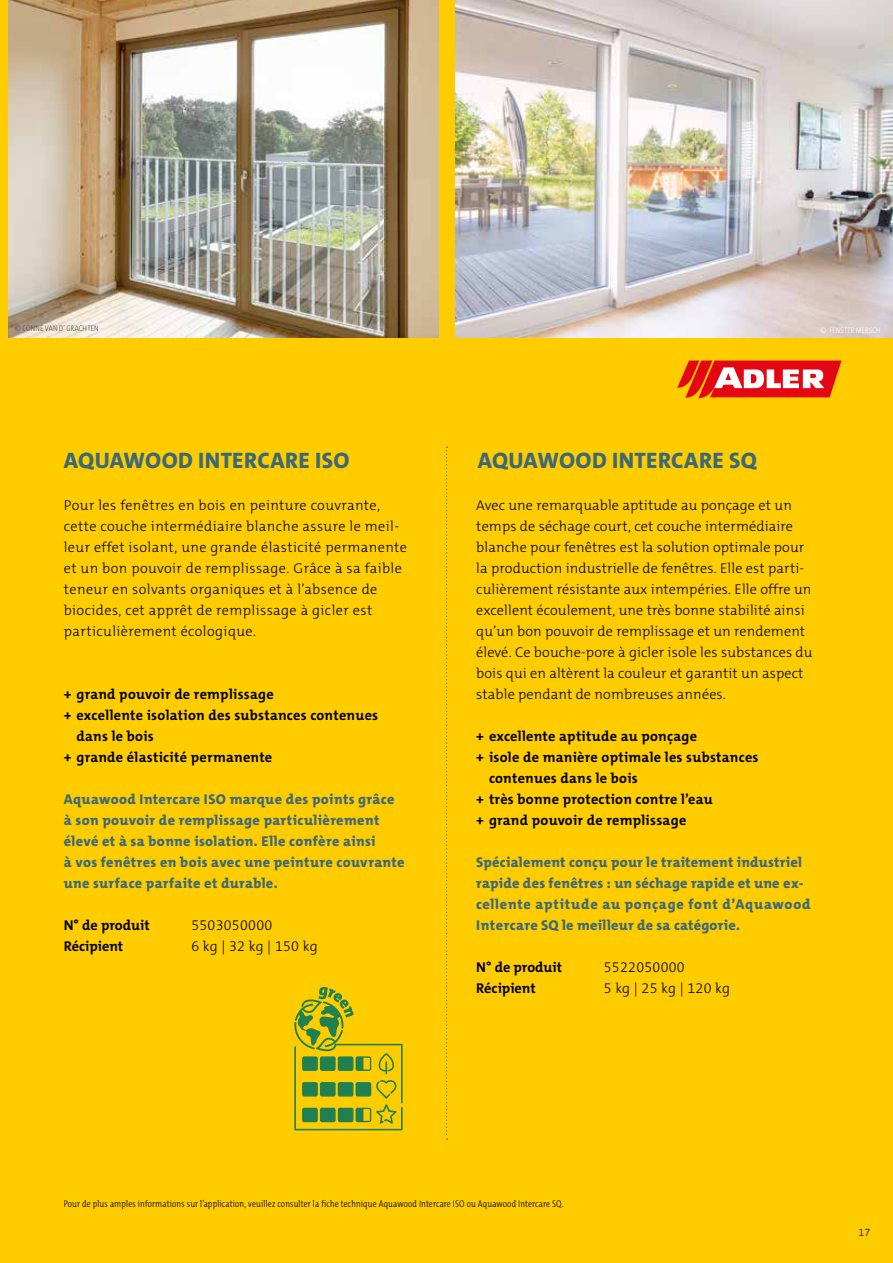
<style>
.page{position:relative;width:893px;height:1263px;background:#fff}
.page>*{position:absolute;margin:0;border:0;box-sizing:border-box;transform-origin:0 0}
.t1{font:800 22.5px "The Mix C4 s";letter-spacing:.015em;color:#3d6876}
.t2{font:300 14.25px/21px "The Mix C4 s";letter-spacing:.01em;color:#000}
.t3{font:800 14.25px/21px "The Mix C4 s";letter-spacing:.025em;color:#3d6876}
.t4{font:300 14.25px/21px "The Mix C4 s";letter-spacing:.03em;color:#000}
.t5{font:700 14.25px "The Mix C4 s";letter-spacing:.02em;color:#000}
.t6{font:700 14.25px "The Mix C4 s";color:#000}
.t7{font:300 10.5px "The Mix C4 s";color:#000}
.t8{font:300 9.75px "The Mix Cd";letter-spacing:.02em;color:#000}
.t9{font:300 8.25px "The Mix Cd";letter-spacing:.02em;color:#504f4f}
.t10{font:300 8.25px "The Mix Cd";letter-spacing:.02em;color:#fff}
.s1{font-family:"The Mix C4 s"}
</style>
<div class="page">
<img style="left:8px;top:0;width:431px;height:338px">
<img style="left:454px;top:0;width:439px;height:338px">
<div style="left:0;top:0;width:8px;height:338px;background:#fc0"></div>
<div style="left:439px;top:0;width:15px;height:338px;background:#fc0"></div>
<div style="left:0;top:338px;width:893px;height:925px;background:#fc0"></div>
<svg style="left:677px;top:361px;width:165px;height:37px"></svg>
<svg style="left:294px;top:987px;width:109px;height:143px"></svg>
<svg style="left:446px;top:447px;width:2px;height:692px"></svg>
<p class="t9" style="left:15px;top:323px;width:85px"><span class="s1">©</span> CONNÉ VAN D’ GRACHTEN</p>
<p class="t10" style="left:820px;top:325px;width:62px"><span class="s1">©</span> FENSTER MERSCH</p>
<h1 class="t1" style="left:64px;top:445px;width:287px">AQUAWOOD INTERCARE ISO</h1>
<p class="t4" style="left:64px;top:494px;width:345px">Pour les fenêtres en bois en peinture couvrante, cette couche intermédiaire blanche assure le meil&shy;leur effet isolant, une grande élasticité permanente et un bon pouvoir de remplissage. Grâce à sa faible teneur en solvants organiques et à l’absence de biocides, cet apprêt de remplissage à gicler est particulièrement écologique.</p>
<p class="t5" style="left:64px;top:685px;width:212px">+ grand pouvoir de remplissage</p>
<p class="t5" style="left:64px;top:706px;width:316px">+ excellente isolation des substances contenues</p>
<p class="t5" style="left:77px;top:727px;width:79px">dans le bois</p>
<p class="t5" style="left:64px;top:748px;width:210px">+ grande élasticité permanente</p>
<p class="t3" style="left:64px;top:788px;width:342px">Aquawood Intercare ISO marque des points grâce à son pouvoir de remplissage particulièrement élevé et à sa bonne isolation. Elle confère ainsi<br>à vos fenêtres en bois avec une peinture couvrante une surface parfaite et durable.</p>
<p class="t6" style="left:64px;top:916px;width:87px">N° de produit</p>
<p class="t2" style="left:191px;top:914px;width:82px">5503050000</p>
<p class="t6" style="left:64px;top:937px;width:61px">Récipient</p>
<p class="t2" style="left:191px;top:935px;width:128px">6 kg | 32 kg | 150 kg</p>
<h1 class="t1" style="left:478px;top:445px;width:280px">AQUAWOOD INTERCARE SQ</h1>
<p class="t2" style="left:476px;top:494px;width:338px">Avec une remarquable aptitude au ponçage et un temps de séchage court, cet couche intermédiaire blanche pour fenêtres est la solution optimale pour la production industrielle de fenêtres. Elle est parti&shy;culièrement résistante aux intempéries. Elle offre un excellent écoulement, une très bonne stabilité ainsi qu’un bon pouvoir de remplissage et un rendement élevé. Ce bouche-pore à gicler isole les substances du bois qui en altèrent la couleur et garantit un aspect stable pendant de nombreuses années.</p>
<p class="t5" style="left:476px;top:727px;width:222px">+ excellente aptitude au ponçage</p>
<p class="t5" style="left:476px;top:748px;width:284px">+ isole de manière optimale les substances</p>
<p class="t5" style="left:489px;top:769px;width:150px">contenues dans le bois</p>
<p class="t5" style="left:476px;top:790px;width:238px">+ très bonne protection contre l’eau</p>
<p class="t5" style="left:476px;top:811px;width:212px">+ grand pouvoir de remplissage</p>
<p class="t3" style="left:476px;top:851px;width:336px">Spécialement conçu pour le traitement industriel rapide des fenêtres : un séchage rapide et une ex&shy;cellente aptitude au ponçage font d’Aquawood Intercare SQ le meilleur de sa catégorie.</p>
<p class="t6" style="left:476px;top:958px;width:87px">N° de produit</p>
<p class="t2" style="left:604px;top:956px;width:82px">5522050000</p>
<p class="t6" style="left:476px;top:979px;width:61px">Récipient</p>
<p class="t2" style="left:604px;top:977px;width:128px">5 kg | 25 kg | 120 kg</p>
<p class="t8" style="left:64px;top:1197px;width:501px">Pour de plus amples informations sur l’application, veuillez consulter la fiche technique Aquawood Intercare ISO ou Aquawood Intercare SQ.</p>
<p class="t7" style="left:859px;top:1226px;width:13px">17</p>
</div>
